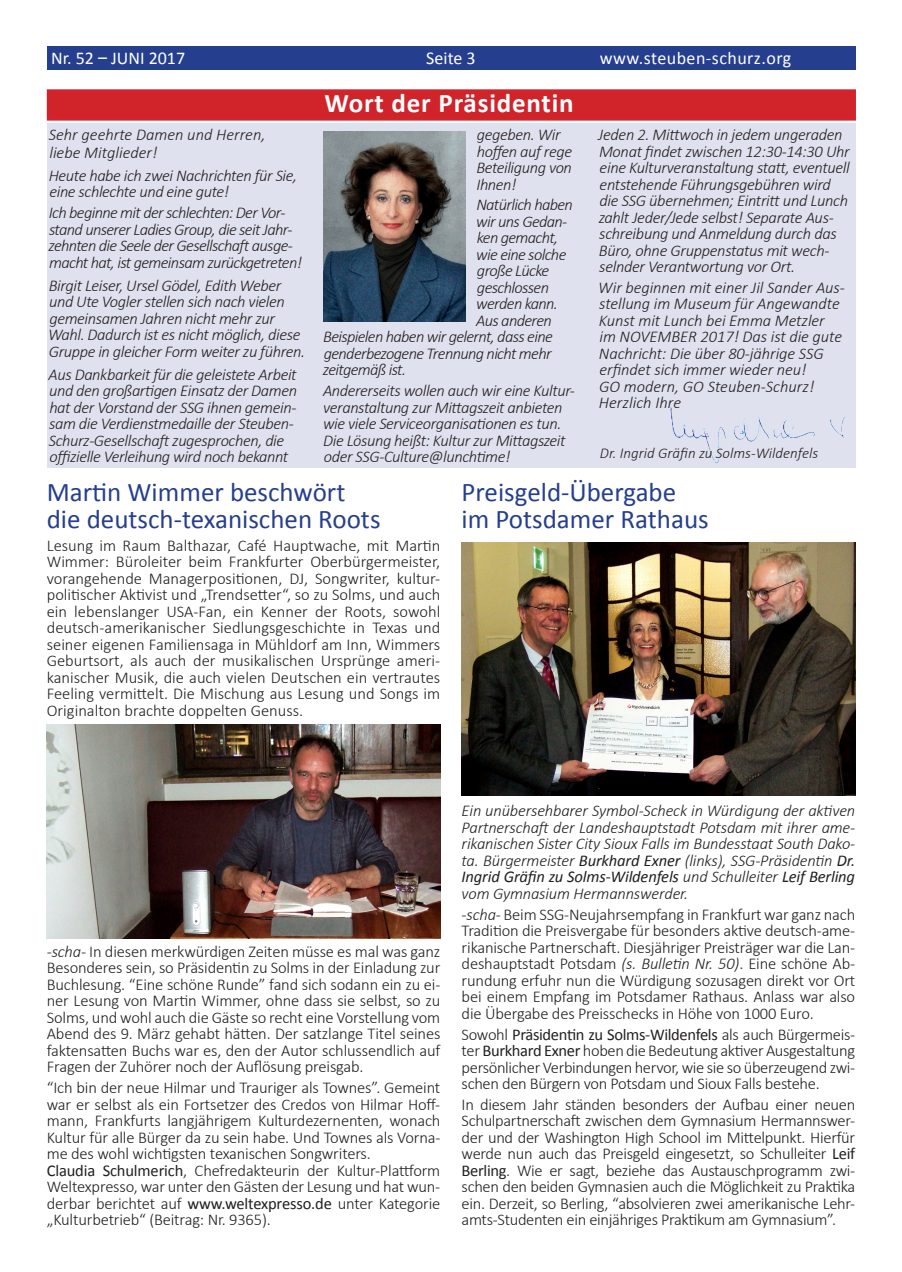
<style>
.page{position:relative;width:902px;height:1272px;background:#fff}
.page>*{position:absolute;margin:0;border:0;box-sizing:border-box;transform-origin:0 0}
.t1{font:27px/27px "Calibri";color:#253f8e}
.t2{font:700 27px "Calibri";letter-spacing:.03em;color:#fff}
.t3{font:18px "Calibri";letter-spacing:.015em;color:#fff}
.t4{font:300 16.5px/16.5px "Calibri";letter-spacing:-.01em;color:#231f20;text-align:justify}
.t5{font:italic 300 16.5px/16.5px "Calibri";letter-spacing:-.025em;color:#231f20}
.t6{font:italic 300 16.5px/16.5px "Calibri";letter-spacing:-.005em;color:#231f20}
.t7{font:italic 300 16.5px/18px "Calibri";color:#231f20}
.t8{font:italic 300 15px "Calibri";color:#231f20}
.s1{font-style:italic}
.s2{font-weight:400}
</style>
<div class="page">
<div style="left:47px;top:123px;width:808px;height:345px;background:#e0e1ee"></div>
<div style="left:47px;top:47px;width:808px;height:23px;background:#253f8e"></div>
<div style="left:47px;top:89px;width:808px;height:32px;background:#d1232a;border:2px solid #d1232a"></div>
<img style="left:323px;top:132px;width:143px;height:190px">
<img style="left:670px;top:402px;width:186px;height:66px">
<img style="left:47px;top:724px;width:393px;height:214px">
<img style="left:461px;top:542px;width:394px;height:253px">
<p class="t3" style="left:51px;top:47px;width:136px">Nr. 52 – JUNI 2017</p>
<p class="t3" style="left:426px;top:47px;width:51px">Seite 3</p>
<p class="t3" style="left:599px;top:47px;width:193px">www.steuben-schurz.org</p>
<h1 class="t2" style="left:324px;top:86px;width:251px">Wort der Präsidentin</h1>
<p class="t7" style="left:49px;top:125px;width:218px">Sehr geehrte Damen und Herren, liebe Mitglieder!</p>
<p class="t5" style="left:49px;top:167px;width:250px">Heute habe ich zwei Nachrichten für Sie, eine schlechte und eine gute!</p>
<p class="t5" style="left:48px;top:204px;width:255px">Ich beginne mit der schlechten: Der Vor&shy;stand unserer Ladies Group, die seit Jahr&shy;zehnten die Seele der Gesellschaft ausge&shy;macht hat, ist gemeinsam zurückgetreten!</p>
<p class="t5" style="left:48px;top:277px;width:258px">Birgit Leiser, Ursel Gödel, Edith Weber und Ute Vogler stellen sich nach vielen gemeinsamen Jahren nicht mehr zur Wahl. Dadurch ist es nicht möglich, diese Gruppe in gleicher Form weiter zu führen.</p>
<p class="t5" style="left:49px;top:365px;width:250px">Aus Dankbarkeit für die geleistete Arbeit und den großartigen Einsatz der Damen hat der Vorstand der SSG ihnen gemein&shy;sam die Verdienstmedaille der Steuben-Schurz-Gesellschaft zugesprochen, die offizielle Verleihung wird noch bekannt</p>
<p class="t5" style="left:476px;top:126px;width:97px">gegeben. Wir hoffen auf rege<br>Beteiligung von<br>Ihnen!</p>
<p class="t5" style="left:476px;top:196px;width:98px">Natürlich haben</p>
<p class="t5" style="left:476px;top:213px;width:92px">wir uns Gedan-</p>
<p class="t5" style="left:477px;top:229px;width:83px">ken gemacht,</p>
<p class="t5" style="left:476px;top:246px;width:92px">wie eine solche</p>
<p class="t5" style="left:477px;top:262px;width:74px">große Lücke</p>
<p class="t5" style="left:477px;top:279px;width:74px">geschlossen</p>
<p class="t5" style="left:476px;top:295px;width:83px">werden kann.</p>
<p class="t5" style="left:476px;top:312px;width:77px">Aus anderen</p>
<p class="t5" style="left:323px;top:328px;width:231px">Beispielen haben wir gelernt, dass eine</p>
<p class="t5" style="left:324px;top:345px;width:229px">genderbezogene Trennung nicht mehr</p>
<p class="t5" style="left:323px;top:361px;width:85px">zeitgemäß ist.</p>
<p class="t5" style="left:323px;top:382px;width:253px">Andererseits wollen auch wir eine Kultur&shy;veranstaltung zur Mittagszeit anbieten wie viele Serviceorganisationen es tun.<br>Die Lösung heißt: Kultur zur Mittagszeit oder SSG-Culture@lunchtime!</p>
<p class="t5" style="left:598px;top:126px;width:253px">Jeden 2. Mittwoch in jedem ungeraden Monat findet zwischen 12:30-14:30 Uhr eine Kulturveranstaltung statt, eventuell entstehende Führungsgebühren wird die SSG übernehmen; Eintritt und Lunch zahlt Jeder/Jede selbst! Separate Aus&shy;schreibung und Anmeldung durch das Büro, ohne Gruppenstatus mit wech&shy;selnder Verantwortung vor Ort.</p>
<p class="t6" style="left:598px;top:279px;width:248px">Wir beginnen mit einer Jil Sander Aus&shy;stellung im Museum für Angewandte<br>Kunst mit Lunch bei Emma Metzler<br>im NOVEMBER 2017! Das ist die gute<br>Nachricht: Die über 80-jährige SSG erfindet sich immer wieder neu!<br>GO modern, GO Steuben-Schurz!<br>Herzlich Ihre</p>
<p class="t8" style="left:600px;top:443px;width:220px">Dr. Ingrid Gräfin zu Solms-Wildenfels</p>
<h1 class="t1" style="left:47px;top:478px;width:335px">Martin Wimmer beschwört die deutsch-texanischen Roots</h1>
<p class="t4" style="left:47px;top:536px;width:395px">Lesung im Raum Balthazar, Café Hauptwache, mit Martin Wimmer: Büroleiter beim Frankfurter Oberbürgermeister, vorangehende Managerpositionen, DJ, Songwriter, kultur&shy;politischer Aktivist und „Trendsetter“, so zu Solms, und auch ein lebenslanger USA-Fan, ein Kenner der Roots, sowohl deutsch-amerikanischer Siedlungsgeschichte in Texas und seiner eigenen Familiensaga in Mühldorf am Inn, Wimmers Geburtsort, als auch der musikalischen Ursprünge ameri&shy;kanischer Musik, die auch vielen Deutschen ein vertrautes Feeling vermittelt. Die Mischung aus Lesung und Songs im Originalton brachte doppelten Genuss.</p>
<h1 class="t1" style="left:461px;top:478px;width:248px">Preisgeld-Übergabe im Potsdamer Rathaus</h1>
<p class="t4" style="left:47px;top:942px;width:395px"><span class="s1">-scha-</span> In diesen merkwürdigen Zeiten müsse es mal was ganz Besonderes sein, so Präsidentin zu Solms in der Einladung zur Buchlesung. “Eine schöne Runde” fand sich sodann ein zu ei&shy;ner Lesung von Martin Wimmer, ohne dass sie selbst, so zu Solms, und wohl auch die Gäste so recht eine Vorstellung vom Abend des 9. März gehabt hätten. Der satzlange Titel seines faktensatten Buchs war es, den der Autor schlussendlich auf Fragen der Zuhörer noch der Auflösung preisgab.</p>
<p class="t4" style="left:47px;top:1079px;width:395px;text-align:left">“Ich bin der neue Hilmar und Trauriger als Townes”. Gemeint war er selbst als ein Fortsetzer des Credos von Hilmar Hoff&shy;mann, Frankfurts langjährigem Kulturdezernenten, wonach Kultur für alle Bürger da zu sein habe. Und Townes als Vorna&shy;me des wohl wichtigsten texanischen Songwriters.<br><span class="s2">Claudia Schulmerich</span>, Chefredakteurin der Kultur-Plattform Weltexpresso, war unter den Gästen der Lesung und hat wun&shy;derbar berichtet auf <span class="s2">www.weltexpresso.de</span> unter Kategorie „Kulturbetrieb“ (Beitrag: Nr. 9365).</p>
<p class="t5" style="left:461px;top:802px;width:395px;text-align:justify">Ein unübersehbarer Symbol-Scheck in Würdigung der aktiven Partnerschaft der Landeshauptstadt Potsdam mit ihrer ame&shy;rikanischen Sister City Sioux Falls im Bundesstaat South Dako&shy;ta. Bürgermeister <span class="s2">Burkhard Exner</span> (links), SSG-Präsidentin <span class="s2">Dr.<br>Ingrid Gräfin zu Solms-Wildenfels</span> und Schulleiter <span class="s2">Leif Berling </span>vom Gymnasium Hermannswerder.</p>
<p class="t4" style="left:461px;top:905px;width:395px"><span class="s1">-scha-</span> Beim SSG-Neujahrsempfang in Frankfurt war ganz nach Tradition die Preisvergabe für besonders aktive deutsch-ame&shy;rikanische Partnerschaft. Diesjähriger Preisträger war die Lan&shy;deshauptstadt Potsdam <span class="s1">(s. Bulletin Nr. 50)</span>. Eine schöne Ab&shy;rundung erfuhr nun die Würdigung sozusagen direkt vor Ort bei einem Empfang im Potsdamer Rathaus. Anlass war also die Übergabe des Preisschecks in Höhe von 1000 Euro.</p>
<p class="t4" style="left:461px;top:1025px;width:395px">Sowohl <span class="s2">Präsidentin zu Solms-Wildenfels</span> als auch Bürgermeis&shy;ter <span class="s2">Burkhard Exner</span> hoben die Bedeutung aktiver Ausgestaltung persönlicher Verbindungen hervor, wie sie so überzeugend zwi&shy;schen den Bürgern von Potsdam und Sioux Falls bestehe.</p>
<p class="t4" style="left:461px;top:1095px;width:395px">In diesem Jahr ständen besonders der Aufbau einer neuen Schulpartnerschaft zwischen dem Gymnasium Hermannswer&shy;der und der Washington High School im Mittelpunkt. Hierfür werde nun auch das Preisgeld eingesetzt, so Schulleiter <span class="s2">Leif Berling</span>. Wie er sagt, beziehe das Austauschprogramm zwi&shy;schen den beiden Gymnasien auch die Möglichkeit zu Praktika ein. Derzeit, so Berling, “absolvieren zwei amerikanische Lehr&shy;amts-Studenten ein einjähriges Praktikum am Gymnasium”.</p>
</div>
